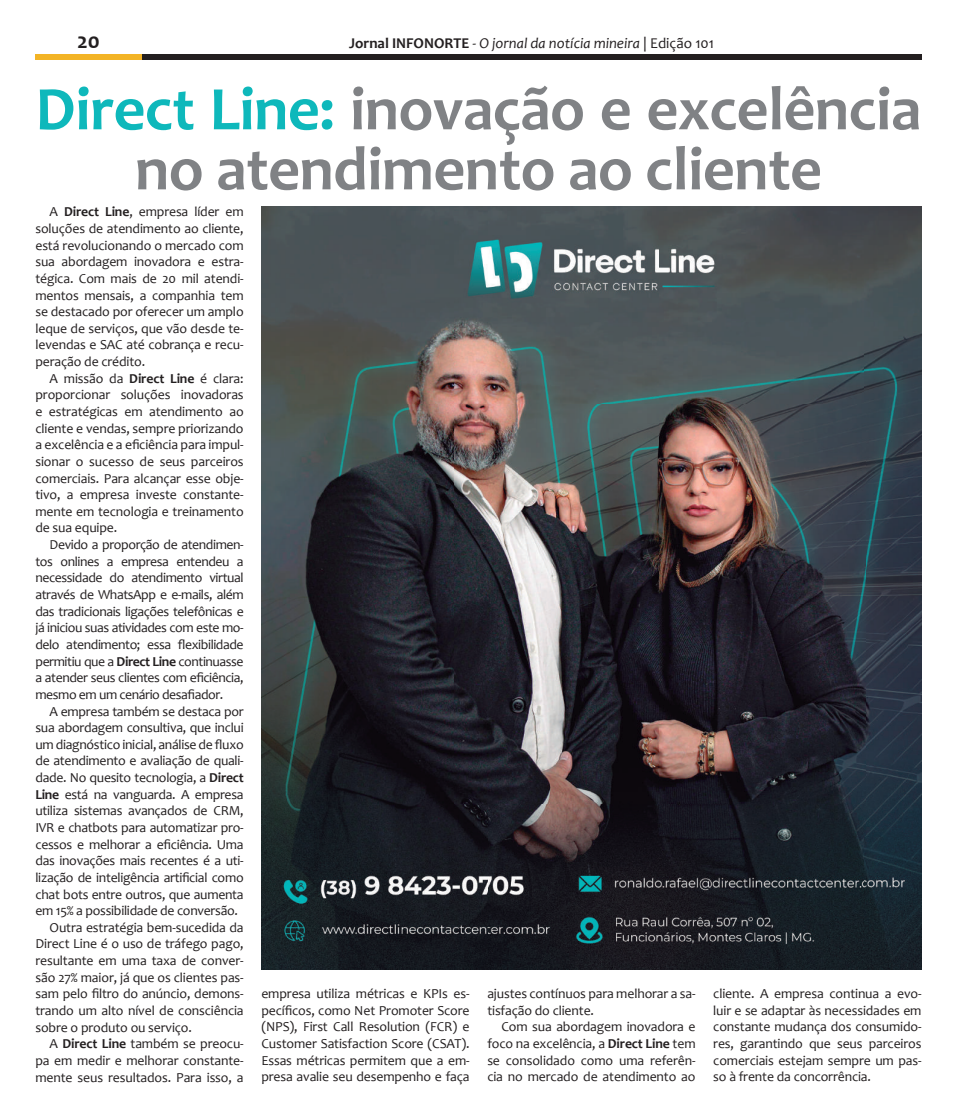
<style>
.page{position:relative;width:957px;height:1117px;background:#fff}
.page>*{position:absolute;margin:0;border:0;box-sizing:border-box;transform-origin:0 0}
.t1{font:700 62.5px/60px "Candara";letter-spacing:-.01em;color:#808285;text-align:center}
.t2{font:700 22.5px "Candara";color:#231f20}
.t3{font:italic 15px "Candara";color:#231f20}
.t4{font:13.75px/16.6px "Candara";letter-spacing:-.01em;color:#231f20;text-align:justify}
.t5{font:5.75px "Myriad Pro";color:#231f20}
.t6{font:3.38px "Myriad Pro";color:#231f20}
.s1{font-weight:700;font-style:normal}
.s2{font-style:normal}
.s3{color:#0eb8bb}
.s4{font-weight:700}
</style>
<div class="page">
<div style="left:35px;top:54px;width:107px;height:6px;background:#f3b426"></div>
<div style="left:142px;top:54px;width:779px;height:6px;background:#231f20"></div>
<img style="left:261px;top:206px;width:660px;height:763px">
<h2 class="t2" style="left:77px;top:27px;width:24px">20</h2>
<p class="t3" style="left:349px;top:34px;width:366px"><span class="s1">Jornal INFONORTE</span> - O jornal da notícia mineira <span class="s2">| Edição 101</span></p>
<h1 class="t1" style="left:35px;top:78px;width:887px"><span class="s3">Direct Line:</span> inovação e excelência no atendimento ao cliente</h1>
<p class="t4" style="left:35px;top:203px;width:210px;text-indent:14px">A <span class="s4">Direct Line</span>, empresa líder em soluções de atendimento ao cliente, está revolucionando o mercado com sua abordagem inovadora e estra&shy;tégica. Com mais de 20 mil atendi&shy;mentos mensais, a companhia tem se destacado por oferecer um amplo leque de serviços, que vão desde te&shy;levendas e SAC até cobrança e recu&shy;peração de crédito.</p>
<p class="t4" style="left:35px;top:370px;width:210px;text-indent:14px">A missão da <span class="s4">Direct Line</span> é clara: proporcionar soluções inovadoras e estratégicas em atendimento ao cliente e vendas, sempre priorizando a excelência e a eficiência para impul&shy;sionar o sucesso de seus parceiros comerciais. Para alcançar esse obje&shy;tivo, a empresa investe constante&shy;mente em tecnologia e treinamento de sua equipe.</p>
<p class="t4" style="left:35px;top:536px;width:210px;text-indent:14px">Devido a proporção de atendimen&shy;tos onlines a empresa entendeu a necessidade do atendimento virtual através de WhatsApp e e-mails, além das tradicionais ligações telefônicas e já iniciou suas atividades com este mo&shy;delo atendimento; essa flexibilidade permitiu que a <span class="s4">Direct Line</span> continuasse a atender seus clientes com eficiência, mesmo em um cenário desafiador.</p>
<p class="t4" style="left:50px;top:702px;width:196px">A empresa também se destaca por</p>
<p class="t4" style="left:35px;top:719px;width:210px">sua abordagem consultiva, que inclui</p>
<p class="t4" style="left:35px;top:735px;width:210px">um diagnóstico inicial, análise de fluxo</p>
<p class="t4" style="left:35px;top:752px;width:210px">de atendimento e avaliação de quali-</p>
<p class="t4" style="left:35px;top:769px;width:210px">dade. No quesito tecnologia, a <span class="s4">Direct</span></p>
<p class="t4" style="left:35px;top:785px;width:210px"><span class="s4">Line</span> está na vanguarda. A empresa</p>
<p class="t4" style="left:35px;top:802px;width:210px">utiliza sistemas avançados de CRM,</p>
<p class="t4" style="left:35px;top:818px;width:210px">IVR e chatbots para automatizar pro-</p>
<p class="t4" style="left:35px;top:835px;width:210px">cessos e melhorar a eficiência. Uma</p>
<p class="t4" style="left:35px;top:852px;width:210px">das inovações mais recentes é a uti-</p>
<p class="t4" style="left:35px;top:868px;width:210px">lização de inteligência artificial como</p>
<p class="t4" style="left:35px;top:885px;width:210px">chat bots entre outros, que aumenta</p>
<p class="t4" style="left:35px;top:902px;width:204px">em 15% a possibilidade de conversão.</p>
<p class="t4" style="left:50px;top:918px;width:196px">Outra estratégia bem-sucedida da</p>
<p class="t4" style="left:35px;top:935px;width:210px">Direct Line é o uso de tráfego pago,</p>
<p class="t4" style="left:35px;top:951px;width:210px">resultante em uma taxa de conver-</p>
<p class="t4" style="left:35px;top:968px;width:210px">são 27% maior, já que os clientes pas-</p>
<p class="t4" style="left:35px;top:985px;width:210px">sam pelo filtro do anúncio, demons-</p>
<p class="t4" style="left:35px;top:1001px;width:210px">trando um alto nível de consciência</p>
<p class="t4" style="left:35px;top:1018px;width:158px">sobre o produto ou serviço.</p>
<p class="t4" style="left:50px;top:1035px;width:195px">A <span class="s4">Direct Line</span> também se preocu-</p>
<p class="t4" style="left:35px;top:1051px;width:210px">pa em medir e melhorar constante-</p>
<p class="t4" style="left:35px;top:1068px;width:210px">mente seus resultados. Para isso, a</p>
<p class="t5" style="left:286px;top:179px;width:141px">ANUNCIO - JANEIRO - 25X28.pdf 1 15/01/2025 16:38:52</p>
<p class="t6" style="left:229px;top:578px;width:6px">CM</p>
<p class="t6" style="left:229px;top:593px;width:6px">MY</p>
<p class="t6" style="left:229px;top:607px;width:5px">CY</p>
<p class="t4" style="left:261px;top:984px;width:210px">empresa utiliza métricas e KPIs es&shy;pecíficos, como Net Promoter Score (NPS), First Call Resolution (FCR) e Customer Satisfaction Score (CSAT).<br>Essas métricas permitem que a em&shy;presa avalie seu desempenho e faça</p>
<p class="t4" style="left:487px;top:984px;width:210px">ajustes contínuos para melhorar a sa&shy;tisfação do cliente.</p>
<p class="t4" style="left:713px;top:984px;width:210px">cliente. A empresa continua a evo&shy;luir e se adaptar às necessidades em constante mudança dos consumido&shy;res, garantindo que seus parceiros comerciais estejam sempre um pas&shy;so à frente da concorrência.</p>
<p class="t4" style="left:487px;top:1018px;width:210px;text-indent:14px">Com sua abordagem inovadora e foco na excelência, a <span class="s4">Direct Line</span> tem se consolidado como uma referên&shy;cia no mercado de atendimento ao</p>
</div>
